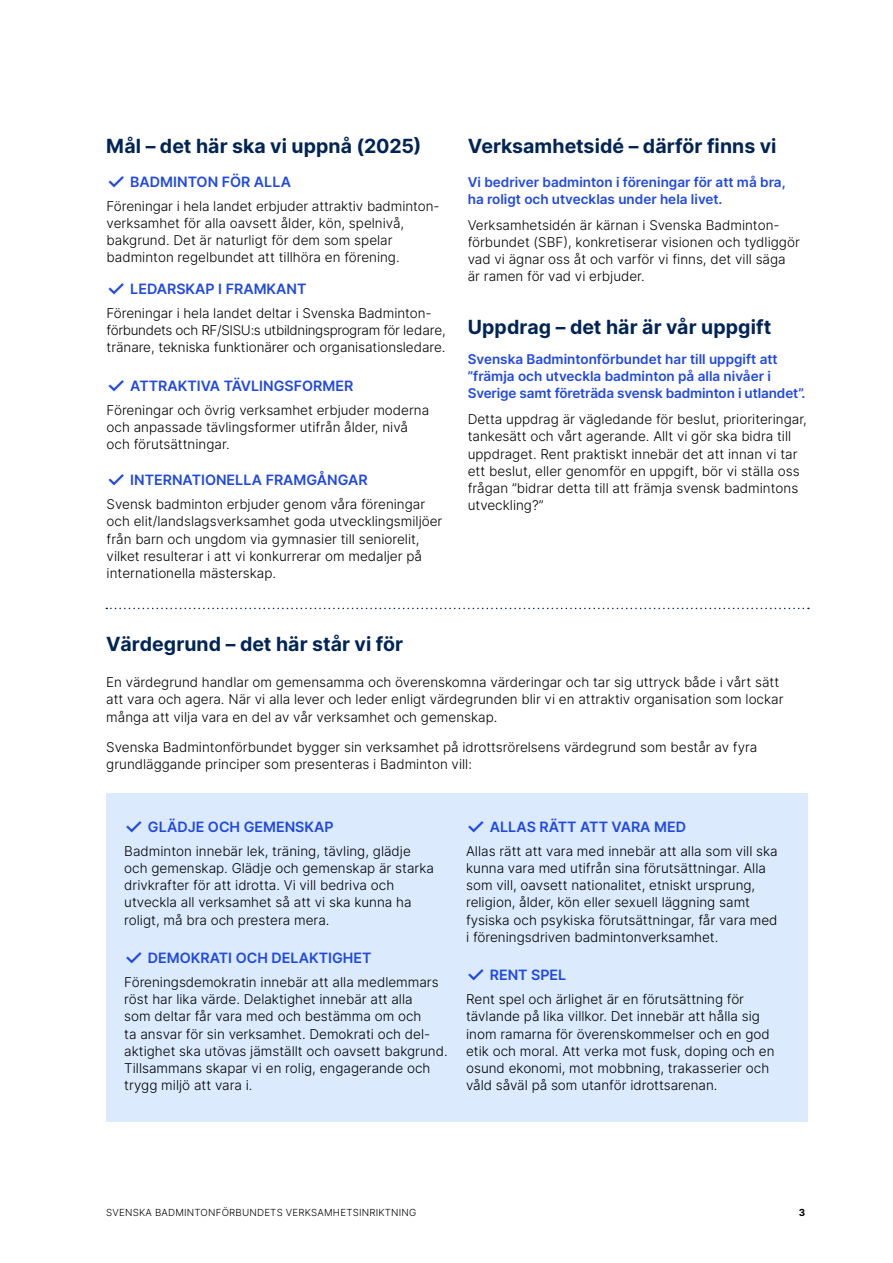
<style>
.page{position:relative;width:893px;height:1263px;background:#fff}
.page>*{position:absolute;margin:0;border:0;box-sizing:border-box;transform-origin:0 0}
.t1{font:700 19.5px "Inter";letter-spacing:.005em;color:#002455}
.t2{font:600 14.25px "Inter";color:#2048e3}
.t3{font:300 13.5px/17.2px "Inter";color:#000}
.t4{font:600 13.5px/17.2px "Inter";color:#2048e3}
.t5{font:300 9.75px "Inter";letter-spacing:.02em;color:#000}
.t6{font:700 9.75px "Inter";color:#000}
.s1{font-weight:500;font-size:21.75px}
</style>
<div class="page">
<svg style="left:106px;top:608px;width:703px;height:1px"></svg>
<div style="left:106px;top:793px;width:702px;height:329px;background:#dbeafd"></div>
<h1 class="t1" style="left:106px;top:132px;width:317px">Mål – det här ska vi uppnå (2025)</h1>
<p class="t2" style="left:107px;top:171px;width:186px"><span class="s1">✓</span> BADMINTON FÖR ALLA</p>
<p class="t3" style="left:107px;top:197px;width:335px">Föreningar i hela landet erbjuder attraktiv badminton&shy;verksamhet för alla oavsett ålder, kön, spelnivå, bakgrund. Det är naturligt för dem som spelar badminton regelbundet att tillhöra en förening.</p>
<p class="t2" style="left:107px;top:279px;width:201px"><span class="s1">✓</span> LEDARSKAP I FRAMKANT</p>
<p class="t3" style="left:107px;top:304px;width:341px">Föreningar i hela landet deltar i Svenska Badminton&shy;förbundets och RF/SISU:s utbildningsprogram för ledare, tränare, tekniska funktionärer och organisationsledare.</p>
<p class="t2" style="left:107px;top:376px;width:248px"><span class="s1">✓</span> ATTRAKTIVA TÄVLINGSFORMER</p>
<p class="t3" style="left:107px;top:401px;width:324px">Föreningar och övrig verksamhet erbjuder moderna och anpassade tävlingsformer utifrån ålder, nivå och förutsättningar.</p>
<p class="t2" style="left:107px;top:470px;width:263px"><span class="s1">✓</span> INTERNATIONELLA FRAMGÅNGAR</p>
<p class="t3" style="left:107px;top:495px;width:337px">Svensk badminton erbjuder genom våra föreningar och elit/landslagsverksamhet goda utvecklingsmiljöer från barn och ungdom via gymnasier till seniorelit, vilket resulterar i att vi konkurrerar om medaljer på internationella mästerskap.</p>
<h1 class="t1" style="left:468px;top:132px;width:310px">Verksamhetsidé – därför finns vi</h1>
<p class="t4" style="left:468px;top:173px;width:319px">Vi bedriver badminton i föreningar för att må bra, ha roligt och utvecklas under hela livet.</p>
<p class="t3" style="left:468px;top:216px;width:334px">Verksamhetsidén är kärnan i Svenska Badminton&shy;förbundet (SBF), konkretiserar visionen och tydliggör vad vi ägnar oss åt och varför vi finns, det vill säga är ramen för vad vi erbjuder.</p>
<h1 class="t1" style="left:468px;top:313px;width:305px">Uppdrag – det här är vår uppgift</h1>
<p class="t4" style="left:468px;top:350px;width:339px">Svenska Badmintonförbundet har till uppgift att ”främja och utveckla badminton på alla nivåer i<br>Sverige samt företräda svensk badminton i utlandet”.</p>
<p class="t3" style="left:468px;top:410px;width:341px">Detta uppdrag är vägledande för beslut, prioriteringar, tankesätt och vårt agerande. Allt vi gör ska bidra till uppdraget. Rent praktiskt innebär det att innan vi tar ett beslut, eller genomför en uppgift, bör vi ställa oss frågan ”bidrar detta till att främja svensk badmintons utveckling?”</p>
<h1 class="t1" style="left:106px;top:629px;width:298px">Värdegrund – det här står vi för</h1>
<p class="t3" style="left:106px;top:673px;width:679px">En värdegrund handlar om gemensamma och överenskomna värderingar och tar sig uttryck både i vårt sätt att vara och agera. När vi alla lever och leder enligt värdegrunden blir vi en attraktiv organisation som lockar många att vilja vara en del av vår verksamhet och gemenskap.</p>
<p class="t3" style="left:106px;top:738px;width:653px">Svenska Badmintonförbundet bygger sin verksamhet på idrottsrörelsens värdegrund som består av fyra grundläggande principer som presenteras i Badminton vill:</p>
<p class="t2" style="left:124px;top:816px;width:211px"><span class="s1">✓</span> GLÄDJE OCH GEMENSKAP</p>
<p class="t3" style="left:124px;top:842px;width:311px">Badminton innebär lek, träning, tävling, glädje och gemenskap. Glädje och gemenskap är starka drivkrafter för att idrotta. Vi vill bedriva och utveckla all verksamhet så att vi ska kunna ha roligt, må bra och prestera mera.</p>
<p class="t2" style="left:124px;top:947px;width:249px"><span class="s1">✓</span> DEMOKRATI OCH DELAKTIGHET</p>
<p class="t3" style="left:124px;top:973px;width:325px">Föreningsdemokratin innebär att alla medlemmars röst har lika värde. Delaktighet innebär att alla<br>som deltar får vara med och bestämma om och<br>ta ansvar för sin verksamhet. Demokrati och del&shy;aktighet ska utövas jämställt och oavsett bakgrund.<br>Tillsammans skapar vi en rolig, engagerande och trygg miljö att vara i.</p>
<p class="t2" style="left:466px;top:816px;width:221px"><span class="s1">✓</span> ALLAS RÄTT ATT VARA MED</p>
<p class="t3" style="left:466px;top:842px;width:313px">Allas rätt att vara med innebär att alla som vill ska kunna vara med utifrån sina förutsättningar. Alla som vill, oavsett nationalitet, etniskt ursprung, religion, ålder, kön eller sexuell läggning samt fysiska och psykiska förutsättningar, får vara med i föreningsdriven badmintonverksamhet.</p>
<p class="t2" style="left:466px;top:965px;width:102px"><span class="s1">✓</span> RENT SPEL</p>
<p class="t3" style="left:466px;top:990px;width:310px">Rent spel och ärlighet är en förutsättning för tävlande på lika villkor. Det innebär att hålla sig inom ramarna för överenskommelser och en god etik och moral. Att verka mot fusk, doping och en osund ekonomi, mot mobbning, trakasserier och våld såväl på som utanför idrottsarenan.</p>
<p class="t5" style="left:106px;top:1205px;width:312px">SVENSKA BADMINTONFÖRBUNDETS VERKSAMHETSINRIKTNING</p>
<p class="t6" style="left:799px;top:1205px;width:8px">3</p>
</div>
